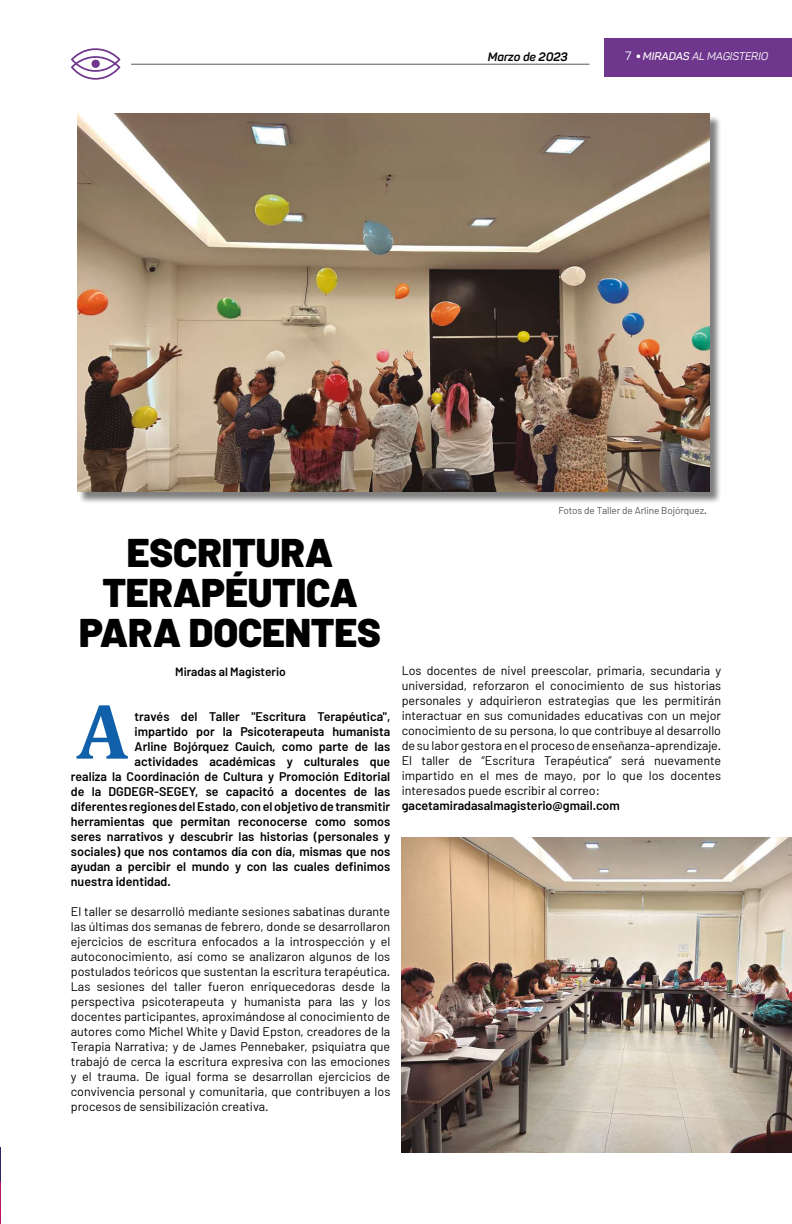
<style>
.page{position:relative;width:792px;height:1224px;background:#fff}
.page>*{position:absolute;margin:0;border:0;box-sizing:border-box;transform-origin:0 0}
.t1{font:700 79.5px "Cambria";color:#1160ab}
.t2{font:900 40px/40px "Barlow";letter-spacing:-.005em;color:#000;text-align:center}
.t3{font:12.5px/15px "Barlow";color:#000;text-align:justify}
.t4{font:600 12.5px "Barlow";color:#000}
.t5{font:600 12px "Barlow";color:#000}
.t6{font:italic 700 12px "Panton";color:#000}
.t7{font:italic 11px "Panton";color:#fff}
.t8{font:10px "Barlow";letter-spacing:-.01em;color:#575756}
.s1{font-style:normal;font-size:12px}
.s2{font-weight:600}
</style>
<div class="page">
<hr style="left:131px;top:64px;width:459px;height:1px;background:#575756">
<div style="left:604px;top:39px;width:188px;height:38px;background:#6e368c"></div>
<svg style="left:637px;top:54px;width:3px;height:4px"></svg>
<svg style="left:71px;top:48px;width:50px;height:32px"></svg>
<div style="left:92px;top:60px;width:8px;height:8px;background:#6e368c;border-radius:50%"></div>
<img style="left:0;top:1148px;width:1px;height:76px">
<div style="left:79px;top:115px;width:643px;height:389px;background:#000;opacity:.5"></div>
<img style="left:77px;top:114px;width:633px;height:378px">
<img style="left:402px;top:837px;width:390px;height:316px">
<p class="t6" style="left:488px;top:49px;width:81px">Marzo de 2023</p>
<p class="t7" style="left:625px;top:50px;width:145px"><span class="s1">7</span> <span class="s2">MIRADAS</span> AL MAGISTERIO</p>
<p class="t8" style="left:558px;top:504px;width:150px">Fotos de Taller de Arline Bojórquez<span class="s2">.</span></p>
<h2 class="t2" style="left:79px;top:533px;width:303px">ESCRITURA<br>TERAPÉUTICA<br>PARA DOCENTES</h2>
<p class="t5" style="left:175px;top:664px;width:112px">Miradas al Magisterio</p>
<p class="t3" style="left:402px;top:663px;width:321px">Los docentes de nivel preescolar, primaria, secundaria y universidad, reforzaron el conocimiento de sus historias personales y adquirieron estrategias que les permitirán interactuar en sus comunidades educativas con un mejor conocimiento de su persona, lo que contribuye al desarrollo de su labor gestora en el proceso de enseñanza–aprendizaje.<br>El taller de “Escritura Terapéutica” será nuevamente impartido en el mes de mayo, por lo que los docentes interesados puede escribir al correo:</p>
<p class="t4" style="left:402px;top:798px;width:220px">gacetamiradasalmagisterio@gmail.com</p>
<h1 class="t1" style="left:77px;top:675px;width:53px">A</h1>
<p class="t4" style="left:135px;top:708px;width:257px">través del Taller "Escritura Terapéutica",</p>
<p class="t4" style="left:135px;top:723px;width:257px">impartido por la Psicoterapeuta humanista</p>
<p class="t4" style="left:135px;top:738px;width:257px">Arline Bojórquez Cauich, como parte de las</p>
<p class="t4" style="left:135px;top:753px;width:257px">actividades académicas y culturales que</p>
<p class="t4" style="left:71px;top:768px;width:321px">realiza la Coordinación de Cultura y Promoción Editorial</p>
<p class="t4" style="left:71px;top:783px;width:321px">de la DGDEGR-SEGEY, se capacitó a docentes de las</p>
<p class="t4" style="left:71px;top:798px;width:321px">diferentes regiones del Estado, con el objetivo de transmitir</p>
<p class="t4" style="left:71px;top:813px;width:321px">herramientas que permitan reconocerse como somos</p>
<p class="t4" style="left:71px;top:828px;width:321px">seres narrativos y descubrir las historias (personales y</p>
<p class="t4" style="left:71px;top:843px;width:321px">sociales) que nos contamos día con día, mismas que nos</p>
<p class="t4" style="left:71px;top:858px;width:321px">ayudan a percibir el mundo y con las cuales definimos</p>
<p class="t4" style="left:71px;top:873px;width:101px">nuestra identidad.</p>
<p class="t3" style="left:71px;top:903px;width:321px">El taller se desarrolló mediante sesiones sabatinas durante las últimas dos semanas de febrero, donde se desarrollaron ejercicios de escritura enfocados a la introspección y el autoconocimiento, así como se analizaron algunos de los postulados teóricos que sustentan la escritura terapéutica.<br>Las sesiones del taller fueron enriquecedoras desde la perspectiva psicoterapeuta y humanista para las y los docentes participantes, aproximándose al conocimiento de autores como Michel White y David Epston, creadores de la Terapia Narrativa; y de James Pennebaker, psiquiatra que trabajó de cerca la escritura expresiva con las emociones y el trauma. De igual forma se desarrollan ejercicios de convivencia personal y comunitaria, que contribuyen a los procesos de sensibilización creativa.</p>
</div>
